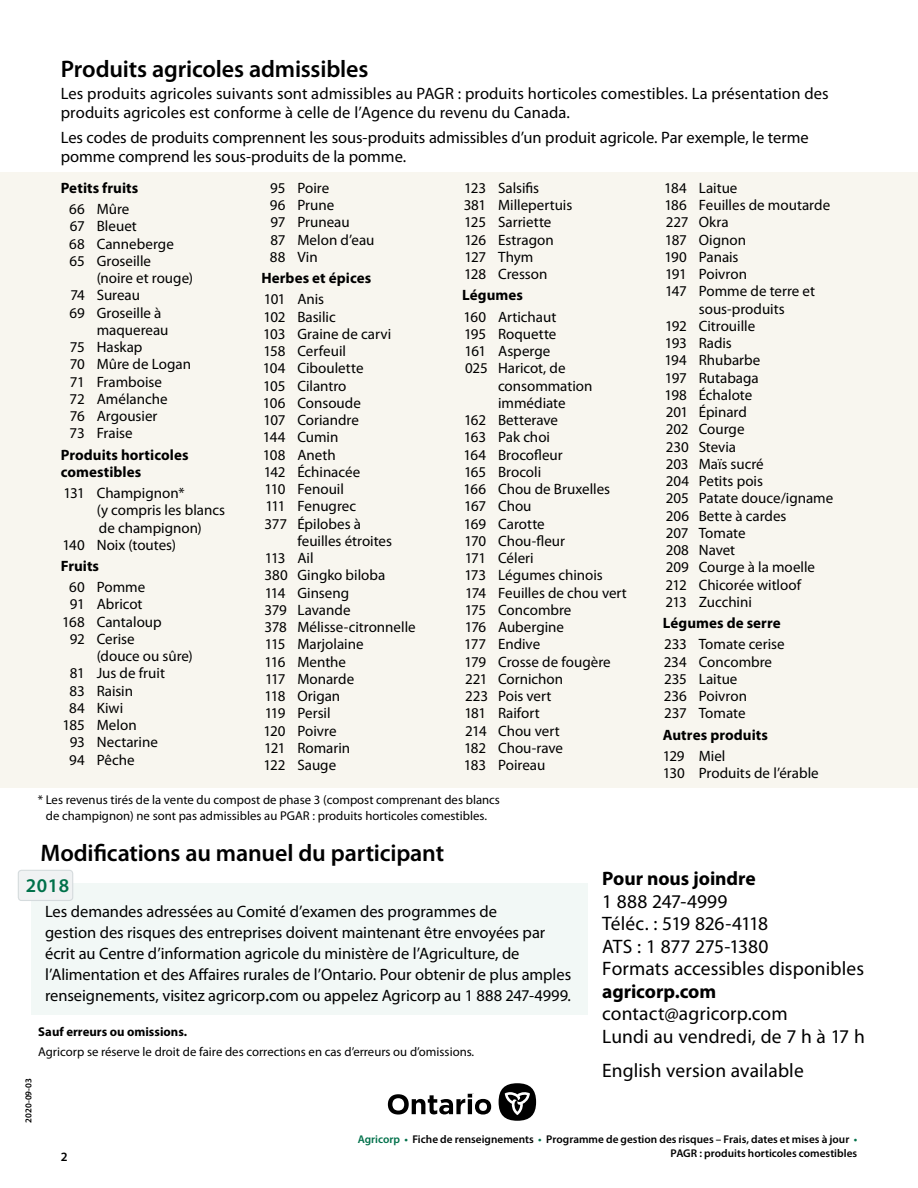
<style>
.page{position:relative;width:918px;height:1188px;background:#fff}
.page>*{position:absolute;margin:0;border:0;box-sizing:border-box;transform-origin:0 0}
.t1{font:600 24px "Myriad Pro";letter-spacing:-.01em;color:#000}
.t2{font:19.5px/22.5px "Myriad Pro";letter-spacing:.005em;color:#000}
.t3{font:700 19.5px "Myriad Pro";letter-spacing:-.005em;color:#000}
.t4{font:600 19.5px "Myriad Pro";color:#00704a}
.t5{font:16.5px/21px "Myriad Pro";color:#000}
.t6{font:15px/17.2px "Myriad Pro";color:#000}
.t7{font:700 15px/17.2px "Myriad Pro";letter-spacing:.005em;color:#000}
.t8{font:12.75px/15.8px "Myriad Pro";color:#000;text-align:center}
.t9{font:700 12.75px "Myriad Pro";color:#000}
.t10{font:600 12.75px "Myriad Pro";color:#000}
.t11{font:600 11.25px/13.5px "Myriad Pro";color:#000;text-align:right}
.t12{font:600 9px "Myriad Pro";color:#000}
.s1{font-size:19.5px}
.s2{color:#00704a}
</style>
<div class="page">
<div style="left:0;top:172px;width:918px;height:616px;background:#f8f6ef"></div>
<div style="left:32px;top:884px;width:556px;height:131px;background:#f2f8f6"></div>
<div style="left:18px;top:870px;width:55px;height:30px;background:#f0f2f3;border-radius:3px"></div>
<div style="left:18px;top:870px;width:55px;height:31px;border:1px solid #d5dbdd;border-radius:3px"></div>
<svg style="left:388px;top:1094px;width:103px;height:21px"></svg>
<div style="left:499px;top:1083px;width:37px;height:38px;background:#000;border-radius:50%"></div>
<svg style="left:505px;top:1092px;width:25px;height:23px"></svg>
<h1 class="t1" style="left:61px;top:53px;width:309px">Produits agricoles admissibles</h1>
<p class="t5" style="left:61px;top:84px;width:769px;line-height:18.8px">Les produits agricoles suivants sont admissibles au PAGR : produits horticoles comestibles. La présentation des produits agricoles est conforme à celle de l’Agence du revenu du Canada.</p>
<p class="t5" style="left:61px;top:128px;width:750px;line-height:18.8px">Les codes de produits comprennent les sous-produits admissibles d’un produit agricole. Par exemple, le terme pomme comprend les sous-produits de la pomme.</p>
<p class="t7" style="left:61px;top:179px;width:79px">Petits fruits</p>
<p class="t6" style="left:69px;top:200px;width:106px">66 Mûre<br>67 Bleuet<br>68 Canneberge<br>65 Groseille</p>
<p class="t6" style="left:97px;top:269px;width:98px">(noire et rouge)</p>
<p class="t6" style="left:70px;top:286px;width:71px">74 Sureau</p>
<p class="t6" style="left:70px;top:304px;width:93px">69 Groseille à</p>
<p class="t6" style="left:97px;top:321px;width:73px">maquereau</p>
<p class="t6" style="left:70px;top:338px;width:74px">75 Haskap</p>
<p class="t6" style="left:70px;top:355px;width:123px">70 Mûre de Logan</p>
<p class="t6" style="left:70px;top:373px;width:94px">71 Framboise</p>
<p class="t6" style="left:70px;top:390px;width:100px">72 Amélanche</p>
<p class="t6" style="left:70px;top:407px;width:89px">76 Argousier</p>
<p class="t6" style="left:70px;top:424px;width:65px">73 Fraise</p>
<p class="t7" style="left:61px;top:445px;width:129px">Produits horticoles comestibles</p>
<p class="t6" style="left:64px;top:484px;width:123px">131 Champignon*</p>
<p class="t6" style="left:97px;top:501px;width:130px">(y compris les blancs</p>
<p class="t6" style="left:99px;top:519px;width:105px">de champignon)</p>
<p class="t6" style="left:62px;top:536px;width:115px">140 Noix (toutes)</p>
<p class="t7" style="left:61px;top:557px;width:40px">Fruits</p>
<p class="t6" style="left:69px;top:578px;width:78px">60 Pomme</p>
<p class="t6" style="left:70px;top:596px;width:74px">91 Abricot</p>
<p class="t6" style="left:62px;top:613px;width:101px">168 Cantaloup</p>
<p class="t6" style="left:70px;top:630px;width:66px">92 Cerise</p>
<p class="t6" style="left:97px;top:647px;width:98px">(douce ou sûre)</p>
<p class="t6" style="left:70px;top:665px;width:96px">81 Jus de fruit</p>
<p class="t6" style="left:70px;top:682px;width:65px">83 Raisin</p>
<p class="t6" style="left:69px;top:699px;width:56px">84 Kiwi</p>
<p class="t6" style="left:63px;top:716px;width:76px">185 Melon</p>
<p class="t6" style="left:70px;top:734px;width:90px">93 Nectarine</p>
<p class="t6" style="left:69px;top:751px;width:67px">94 Pêche</p>
<p class="t6" style="left:464px;top:179px;width:110px">123 Salsifis<br>381 Millepertuis<br>125 Sarriette<br>126 Estragon<br>127 Thym<br>128 Cresson</p>
<p class="t7" style="left:462px;top:286px;width:62px">Légumes</p>
<p class="t6" style="left:464px;top:308px;width:94px">160 Artichaut</p>
<p class="t6" style="left:464px;top:325px;width:94px">195 Roquette</p>
<p class="t6" style="left:465px;top:342px;width:87px">161 Asperge</p>
<p class="t6" style="left:465px;top:359px;width:102px">025 Haricot, de</p>
<p class="t6" style="left:498px;top:377px;width:96px">consommation</p>
<p class="t6" style="left:498px;top:394px;width:69px">immédiate</p>
<p class="t6" style="left:464px;top:411px;width:96px">162 Betterave</p>
<p class="t6" style="left:464px;top:428px;width:88px">163 Pak choi</p>
<p class="t6" style="left:463px;top:446px;width:101px">164 Brocofleur</p>
<p class="t6" style="left:464px;top:463px;width:79px">165 Brocoli</p>
<p class="t6" style="left:464px;top:480px;width:148px">166 Chou de Bruxelles</p>
<p class="t6" style="left:464px;top:497px;width:69px">167 Chou</p>
<p class="t6" style="left:464px;top:515px;width:82px">169 Carotte</p>
<p class="t6" style="left:465px;top:532px;width:102px">170 Chou-fleur</p>
<p class="t6" style="left:465px;top:549px;width:71px">171 Céleri</p>
<p class="t6" style="left:464px;top:566px;width:140px">173 Légumes chinois</p>
<p class="t6" style="left:465px;top:584px;width:163px">174 Feuilles de chou vert</p>
<p class="t6" style="left:465px;top:601px;width:108px">175 Concombre</p>
<p class="t6" style="left:465px;top:618px;width:101px">176 Aubergine</p>
<p class="t6" style="left:464px;top:635px;width:77px">177 Endive</p>
<p class="t6" style="left:464px;top:653px;width:148px">179 Crosse de fougère</p>
<p class="t6" style="left:465px;top:670px;width:99px">221 Cornichon</p>
<p class="t6" style="left:465px;top:687px;width:88px">223 Pois vert</p>
<p class="t6" style="left:464px;top:704px;width:77px">181 Raifort</p>
<p class="t6" style="left:465px;top:722px;width:96px">214 Chou vert</p>
<p class="t6" style="left:464px;top:739px;width:101px">182 Chou-rave</p>
<p class="t6" style="left:464px;top:756px;width:83px">183 Poireau</p>
<p class="t6" style="left:270px;top:179px;width:106px">95 Poire<br>96 Prune<br>97 Pruneau<br>87 Melon d’eau<br>88 Vin</p>
<p class="t7" style="left:261px;top:269px;width:111px">Herbes et épices</p>
<p class="t6" style="left:263px;top:290px;width:130px">101 Anis<br>102 Basilic<br>103 Graine de carvi<br>158 Cerfeuil<br>104 Ciboulette<br>105 Cilantro<br>106 Consoude<br>107 Coriandre<br>144 Cumin<br>108 Aneth<br>142 Échinacée<br>110 Fenouil<br>111 Fenugrec<br>377 Épilobes à</p>
<p class="t6" style="left:264px;top:532px;width:154px;text-indent:34px">feuilles étroites<br>113 Ail<br>380 Gingko biloba<br>114 Ginseng<br>379 Lavande<br>378 Mélisse-citronnelle<br>115 Marjolaine<br>116 Menthe<br>117 Monarde<br>118 Origan<br>119 Persil<br>120 Poivre<br>121 Romarin<br>122 Sauge</p>
<p class="t6" style="left:664px;top:179px;width:75px">184 Laitue</p>
<p class="t6" style="left:664px;top:196px;width:167px">186 Feuilles de moutarde</p>
<p class="t6" style="left:666px;top:214px;width:64px">227 Okra</p>
<p class="t6" style="left:665px;top:231px;width:83px">187 Oignon</p>
<p class="t6" style="left:664px;top:248px;width:76px">190 Panais</p>
<p class="t6" style="left:665px;top:265px;width:83px">191 Poivron</p>
<p class="t6" style="left:665px;top:283px;width:151px">147 Pomme de terre et</p>
<p class="t6" style="left:699px;top:300px;width:88px">sous-produits</p>
<p class="t6" style="left:665px;top:317px;width:92px">192 Citrouille</p>
<p class="t6" style="left:665px;top:334px;width:68px">193 Radis</p>
<p class="t6" style="left:664px;top:352px;width:97px">194 Rhubarbe</p>
<p class="t6" style="left:665px;top:369px;width:95px">197 Rutabaga</p>
<p class="t6" style="left:665px;top:386px;width:89px">198 Échalote</p>
<p class="t6" style="left:666px;top:403px;width:82px">201 Épinard</p>
<p class="t6" style="left:666px;top:421px;width:80px">202 Courge</p>
<p class="t6" style="left:666px;top:438px;width:72px">230 Stevia</p>
<p class="t6" style="left:666px;top:455px;width:99px">203 Maïs sucré</p>
<p class="t6" style="left:666px;top:472px;width:98px">204 Petits pois</p>
<p class="t6" style="left:666px;top:490px;width:169px">205 Patate douce/igname</p>
<p class="t6" style="left:666px;top:507px;width:122px">206 Bette à cardes</p>
<p class="t6" style="left:666px;top:524px;width:81px">207 Tomate</p>
<p class="t6" style="left:666px;top:541px;width:71px">208 Navet</p>
<p class="t6" style="left:666px;top:559px;width:151px">209 Courge à la moelle</p>
<p class="t6" style="left:665px;top:576px;width:137px">212 Chicorée witloof</p>
<p class="t6" style="left:665px;top:593px;width:88px">213 Zucchini</p>
<p class="t7" style="left:663px;top:614px;width:119px">Légumes de serre</p>
<p class="t6" style="left:664px;top:635px;width:122px">233 Tomate cerise<br>234 Concombre<br>235 Laitue<br>236 Poivron<br>237 Tomate</p>
<p class="t7" style="left:663px;top:725px;width:107px">Autres produits</p>
<p class="t6" style="left:663px;top:747px;width:158px">129 Miel<br>130 Produits de l’érable</p>
<p class="t8" style="left:38px;top:792px;width:464px">* Les revenus tirés de la vente du compost de phase 3 (compost comprenant des blancs de champignon) ne sont pas admissibles au PGAR : produits horticoles comestibles.</p>
<h1 class="t1" style="left:41px;top:838px;width:405px">Modifications au manuel du participant</h1>
<h2 class="t4" style="left:26px;top:873px;width:45px">2018</h2>
<p class="t5" style="left:45px;top:901px;width:528px">Les demandes adressées au Comité d’examen des programmes de<br>gestion des risques des entreprises doivent maintenant être envoyées par écrit au Centre d’information agricole du ministère de l’Agriculture, de l’Alimentation et des Affaires rurales de l’Ontario. Pour obtenir de plus amples renseignements, visitez agricorp<span class="s1">.</span>com ou appelez Agricorp au 1 888 247-4999.</p>
<p class="t9" style="left:38px;top:1023px;width:150px">Sauf erreurs ou omissions.</p>
<p class="t8" style="left:38px;top:1043px;width:437px">Agricorp se réserve le droit de faire des corrections en cas d’erreurs ou d’omissions.</p>
<p class="t12" style="left:23px;top:1123px;width:46px;rotate:-90deg">2020-09-03</p>
<h2 class="t3" style="left:602px;top:866px;width:155px">Pour nous joindre</h2>
<h2 class="t2" style="left:602px;top:890px;width:263px">1 888 247-4999<br>Téléc. : 519 826-4118<br>ATS : 1 877 275-1380<br>Formats accessibles disponibles</h2>
<h2 class="t3" style="left:602px;top:979px;width:115px">agricorp.com</h2>
<h2 class="t2" style="left:602px;top:1002px;width:264px">contact@agricorp.com<br>Lundi au vendredi, de 7 h à 17 h</h2>
<h2 class="t2" style="left:602px;top:1059px;width:203px">English version available</h2>
<p class="t10" style="left:61px;top:1149px;width:8px">2</p>
<p class="t11" style="left:358px;top:1132px;width:501px"><span class="s2">Agricorp •</span> Fiche de renseignements <span class="s2">•</span> Programme de gestion des risques – Frais, dates et mises à jour <span class="s2">•<br></span>PAGR : produits horticoles comestibles</p>
</div>
